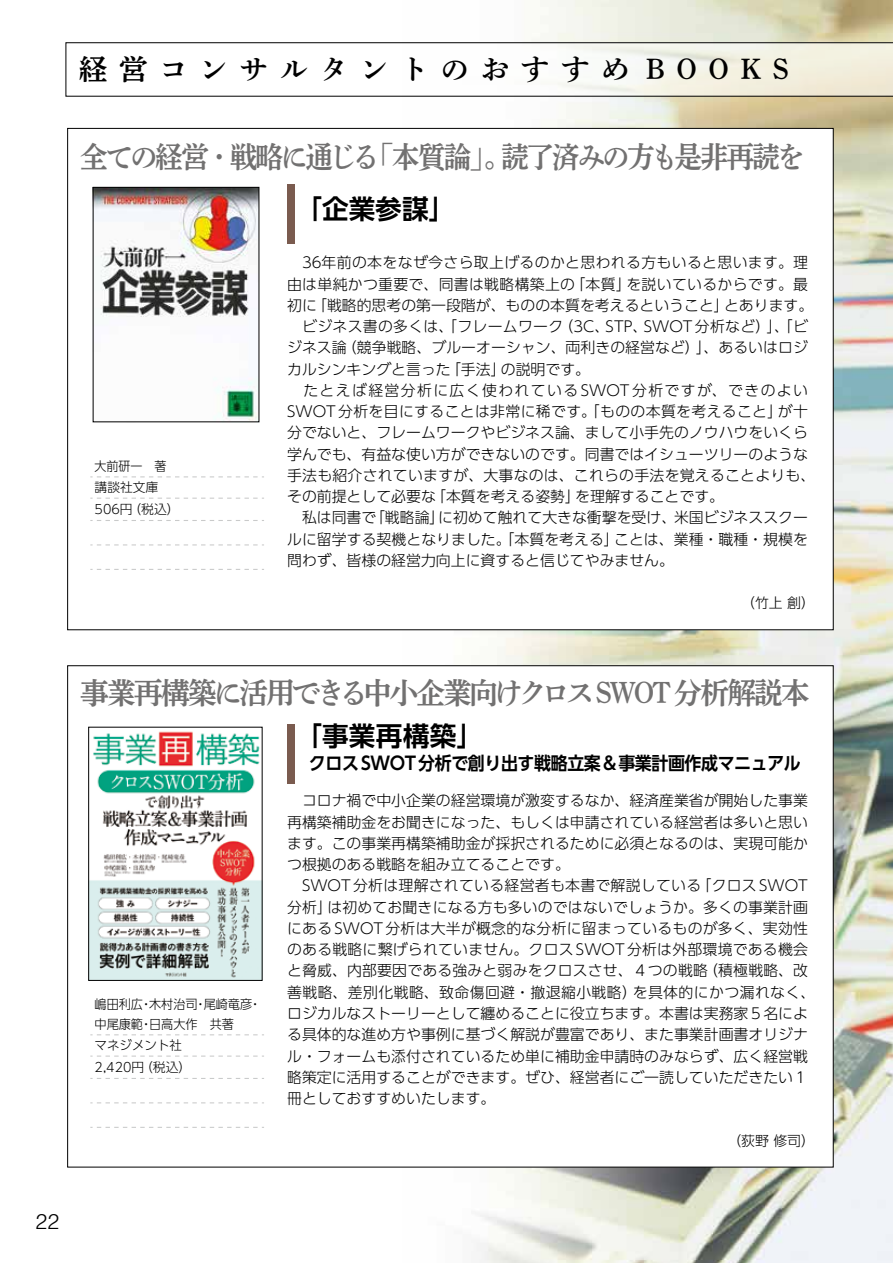
<style>
.page{position:relative;width:893px;height:1263px;background:#fff}
.page>*{position:absolute;margin:0;border:0;box-sizing:border-box;transform-origin:0 0}
.t1{font:29.7px "Shuei Yobu Min Std B";letter-spacing:-.085em;color:#727171;scale:.93 1}
.t2{font:29.7px "Shuei Yobu Min Std B";letter-spacing:-.085em;color:#727171}
.t3{font:28.65px "Shuei Yobu Min Std B";letter-spacing:.4em;color:#000}
.t4{font:700 26.55px "UD Shin Go Pro De";letter-spacing:.01em;color:#000}
.t5{font:300 21.3px "Helvetica";color:#000}
.t6{font:700 18px "UD Shin Go Pro De";letter-spacing:-.025em;color:#000;scale:.94 1}
.t7{font:300 14.85px/21.3px "UD Shin Go Pro";color:#000}
.t8{font:300 13.8px "UD Shin Go Pro";color:#000}
.t9{font:300 12.75px/20.9px "UD Shin Go Pro";color:#000;scale:.95 1}
.t10{font:300 12.75px/21.3px "UD Shin Go Pro";color:#000;scale:.94 1}
</style>
<div class="page">
<img style="left:402px;top:0;width:491px;height:1263px">
<div style="left:68px;top:128px;width:765px;height:502px;background:#fff"></div>
<div style="left:67px;top:665px;width:766px;height:502px;background:#fff;border:1px solid #000"></div>
<div style="left:287px;top:185px;width:8px;height:59px;background:#7a5b4f"></div>
<div style="left:287px;top:724px;width:8px;height:60px;background:#7a5b4f"></div>
<svg style="left:90px;top:476px;width:174px;height:1px"></svg>
<svg style="left:90px;top:520px;width:174px;height:1px"></svg>
<svg style="left:90px;top:569px;width:174px;height:1px"></svg>
<svg style="left:90px;top:498px;width:174px;height:1px"></svg>
<svg style="left:90px;top:544px;width:174px;height:1px"></svg>
<svg style="left:90px;top:1034px;width:174px;height:1px"></svg>
<svg style="left:90px;top:1055px;width:174px;height:2px"></svg>
<svg style="left:90px;top:1078px;width:174px;height:1px"></svg>
<svg style="left:90px;top:1102px;width:174px;height:1px"></svg>
<svg style="left:90px;top:1127px;width:174px;height:1px"></svg>
<svg style="left:66px;top:43px;width:827px;height:53px"></svg>
<img style="left:90px;top:731px;width:170px;height:248px">
<div style="left:88px;top:727px;width:174px;height:254px;border:1px solid #000"></div>
<img style="left:95px;top:189px;width:162px;height:231px">
<div style="left:93px;top:187px;width:166px;height:235px;border:1px solid #000"></div>
<h2 class="t3" style="left:79px;top:49px;width:711px">経営コンサルタントのおすすめ BOOKS</h2>
<h1 class="t1" style="left:80px;top:135px;width:781px">全ての経営・戦略に通じる「本質論」。読了済みの方も是非再読を</h1>
<p class="t10" style="left:95px;top:455px;width:92px">大前研一　著講談社文庫<br>506円（税込）</p>
<h3 class="t4" style="left:296px;top:187px;width:161px">「企業参謀」</h3>
<p class="t7" style="left:287px;top:251px;width:530px">　36年前の本をなぜ今さら取上げるのかと思われる方もいると思います。理由は単純かつ重要で、同書は戦略構築上の「本質」を説いているからです。最初に「戦略的思考の第一段階が、ものの本質を考えるということ」とあります。　ビジネス書の多くは、「フレームワーク（3C、STP、SWOT分析など）」、「ビジネス論（競争戦略、ブルーオーシャン、両利きの経営など）」、あるいはロジカルシンキングと言った「手法」の説明です。<br>　たとえば経営分析に広く使われているSWOT分析ですが、できのよいSWOT分析を目にすることは非常に稀です。「ものの本質を考えること」が十分でないと、フレームワークやビジネス論、まして小手先のノウハウをいくら学んでも、有益な使い方ができないのです。同書ではイシューツリーのような手法も紹介されていますが、大事なのは、これらの手法を覚えることよりも、その前提として必要な「本質を考える姿勢」を理解することです。<br>　私は同書で「戦略論」に初めて触れて大きな衝撃を受け、米国ビジネススクールに留学する契機となりました。「本質を考える」ことは、業種・職種・規模を問わず、皆様の経営力向上に資すると信じてやみません。</p>
<p class="t8" style="left:741px;top:592px;width:75px">（竹上創）</p>
<h1 class="t2" style="left:80px;top:672px;width:731px">事業再構築に活用できる中小企業向けクロスSWOT分析解説本</h1>
<p class="t9" style="left:95px;top:993px;width:177px">嶋田利広・木村治司・尾崎竜彦・中尾康範・日高大作　共著<br>マネジメント社<br>2,420円（税込）</p>
<h3 class="t4" style="left:296px;top:714px;width:189px">「事業再構築」</h3>
<p class="t6" style="left:309px;top:749px;width:525px">クロス SWOT分析で創り出す戦略立案&amp;事業計画作成マニュアル</p>
<p class="t7" style="left:287px;top:789px;width:530px">　コロナ禍で中小企業の経営環境が激変するなか、経済産業省が開始した事業再構築補助金をお聞きになった、もしくは申請されている経営者は多いと思います。この事業再構築補助金が採択されるために必須となるのは、実現可能かつ根拠のある戦略を組み立てることです。<br>　SWOT分析は理解されている経営者も本書で解説している「クロスSWOT分析」は初めてお聞きになる方も多いのではないでしょうか。多くの事業計画にあるSWOT分析は大半が概念的な分析に留まっているものが多く、実効性のある戦略に繋げられていません。クロスSWOT分析は外部環境である機会と脅威、内部要因である強みと弱みをクロスさせ、４つの戦略（積極戦略、改善戦略、差別化戦略、致命傷回避・撤退縮小戦略）を具体的にかつ漏れなく、ロジカルなストーリーとして纏めることに役立ちます。本書は実務家５名による具体的な進め方や事例に基づく解説が豊富であり、また事業計画書オリジナル・フォームも添付されているため単に補助金申請時のみならず、広く経営戦略策定に活用することができます。ぜひ、経営者にご一読していただきたい１冊としておすすめいたします。</p>
<p class="t8" style="left:727px;top:1129px;width:89px">（荻野修司）</p>
<h3 class="t5" style="left:36px;top:1203px;width:25px">22</h3>
</div>
